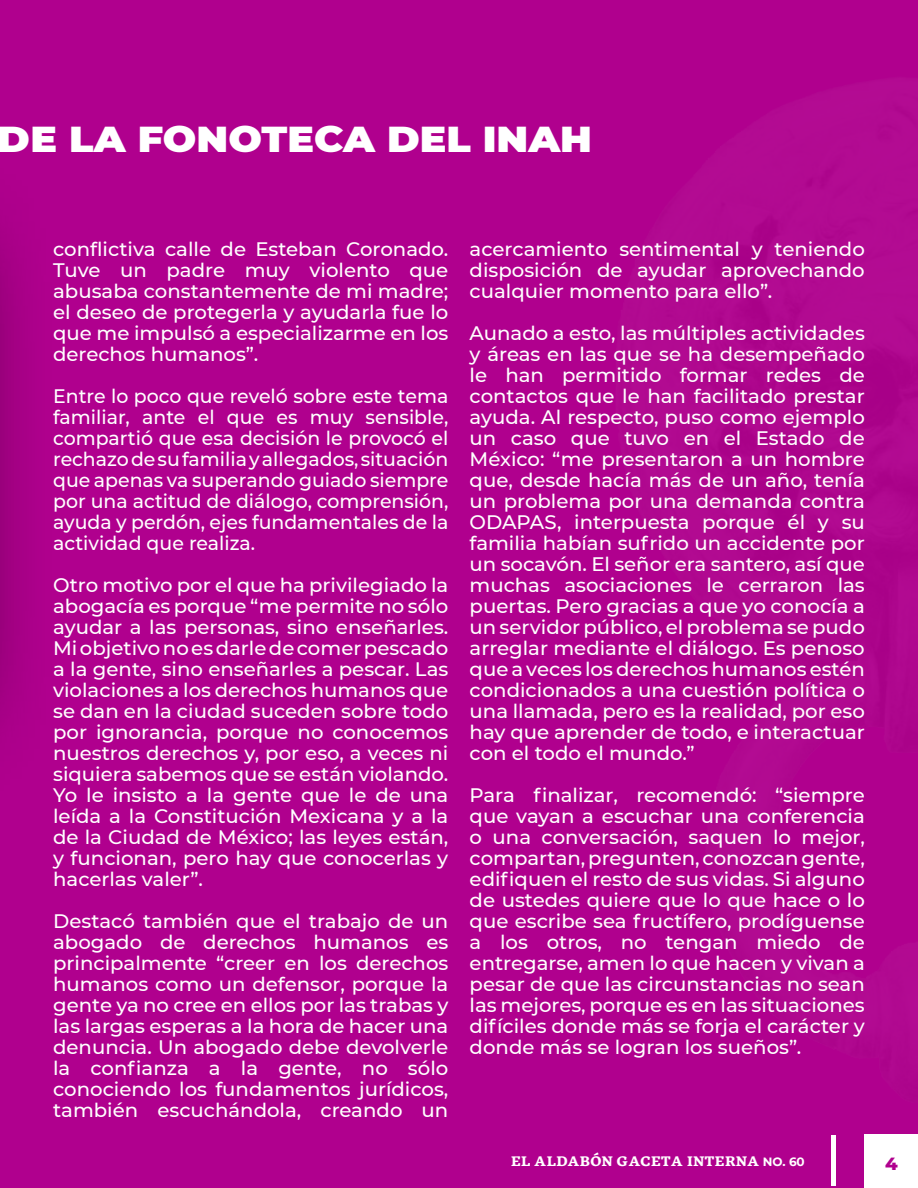
<style>
.page{position:relative;width:918px;height:1188px;background:#b0008e}
.page>*{position:absolute;margin:0;border:0;box-sizing:border-box;transform-origin:0 0}
.t1{font:900 36px "Montserrat";color:#fff;scale:1.1 1}
.t2{font:500 19.5px/21px "Montserrat";color:#fff;text-align:justify}
.t3{font:800 18px "Montserrat";color:#b0008e}
.t4{font:700 12px "GMX";color:#fff}
.s1{font-family:"Montserrat"}
</style>
<div class="page">
<img style="left:633px;top:78px;width:285px;height:1057px">
<hr style="left:831px;top:1136px;width:4px;height:50px;background:#fff">
<div style="left:865px;top:1135px;width:53px;height:53px;background:#fff"></div>
<div style="left:0;top:148px;width:54px;height:660px;background:#000;opacity:.75"></div>
<h1 class="t1" style="left:-2px;top:112px;width:542px">DE LA FONOTECA DEL INAH</h1>
<p class="t2" style="left:53px;top:238px;width:397px">conflictiva calle de Esteban Coronado.<br>Tuve un padre muy violento que abusaba constantemente de mi madre; el deseo de protegerla y ayudarla fue lo que me impulsó a especializarme en los derechos humanos”.</p>
<p class="t2" style="left:53px;top:385px;width:397px">Entre lo poco que reveló sobre este tema familiar, ante el que es muy sensible, compartió que esa decisión le provocó el rechazo de su familia y allegados, situación que apenas va superando guiado siempre por una actitud de diálogo, comprensión, ayuda y perdón, ejes fundamentales de la actividad que realiza.</p>
<p class="t2" style="left:53px;top:574px;width:397px">Otro motivo por el que ha privilegiado la abogacía es porque “me permite no sólo ayudar a las personas, sino enseñarles.<br>Mi objetivo no es darle de comer pescado a la gente, sino enseñarles a pescar. Las violaciones a los derechos humanos que se dan en la ciudad suceden sobre todo por ignorancia, porque no conocemos nuestros derechos y, por eso, a veces ni siquiera sabemos que se están violando.<br>Yo le insisto a la gente que le de una leída a la Constitución Mexicana y a la de la Ciudad de México; las leyes están, y funcionan, pero hay que conocerlas y hacerlas valer”.</p>
<p class="t2" style="left:53px;top:910px;width:397px">Destacó también que el trabajo de un abogado de derechos humanos es principalmente “creer en los derechos humanos como un defensor, porque la gente ya no cree en ellos por las trabas y las largas esperas a la hora de hacer una denuncia. Un abogado debe devolverle la confianza a la gente, no sólo conociendo los fundamentos jurídicos, también escuchándola, creando un</p>
<p class="t2" style="left:470px;top:238px;width:397px">acercamiento sentimental y teniendo disposición de ayudar aprovechando cualquier momento para ello”.</p>
<p class="t2" style="left:470px;top:322px;width:397px">Aunado a esto, las múltiples actividades y áreas en las que se ha desempeñado le han permitido formar redes de contactos que le han facilitado prestar ayuda. Al respecto, puso como ejemplo un caso que tuvo en el Estado de México: “me presentaron a un hombre que, desde hacía más de un año, tenía un problema por una demanda contra ODAPAS, interpuesta porque él y su familia habían sufrido un accidente por un socavón. El señor era santero, así que muchas asociaciones le cerraron las puertas. Pero gracias a que yo conocía a un servidor público, el problema se pudo arreglar mediante el diálogo. Es penoso que a veces los derechos humanos estén condicionados a una cuestión política o una llamada, pero es la realidad, por eso hay que aprender de todo, e interactuar con el todo el mundo.”</p>
<p class="t2" style="left:470px;top:784px;width:397px">Para finalizar, recomendó: “siempre que vayan a escuchar una conferencia o una conversación, saquen lo mejor, compartan, pregunten, conozcan gente, edifiquen el resto de sus vidas. Si alguno de ustedes quiere que lo que hace o lo que escribe sea fructífero, prodíguense a los otros, no tengan miedo de entregarse, amen lo que hacen y vivan a pesar de que las circunstancias no sean las mejores, porque es en las situaciones difíciles donde más se forja el carácter y donde más se logran los sueños”.</p>
<p class="t4" style="left:511px;top:1153px;width:295px">EL ALDABÓN GACETA INTERNA <span class="s1">NO. 60</span></p>
<p class="t3" style="left:885px;top:1151px;width:14px">4</p>
</div>
